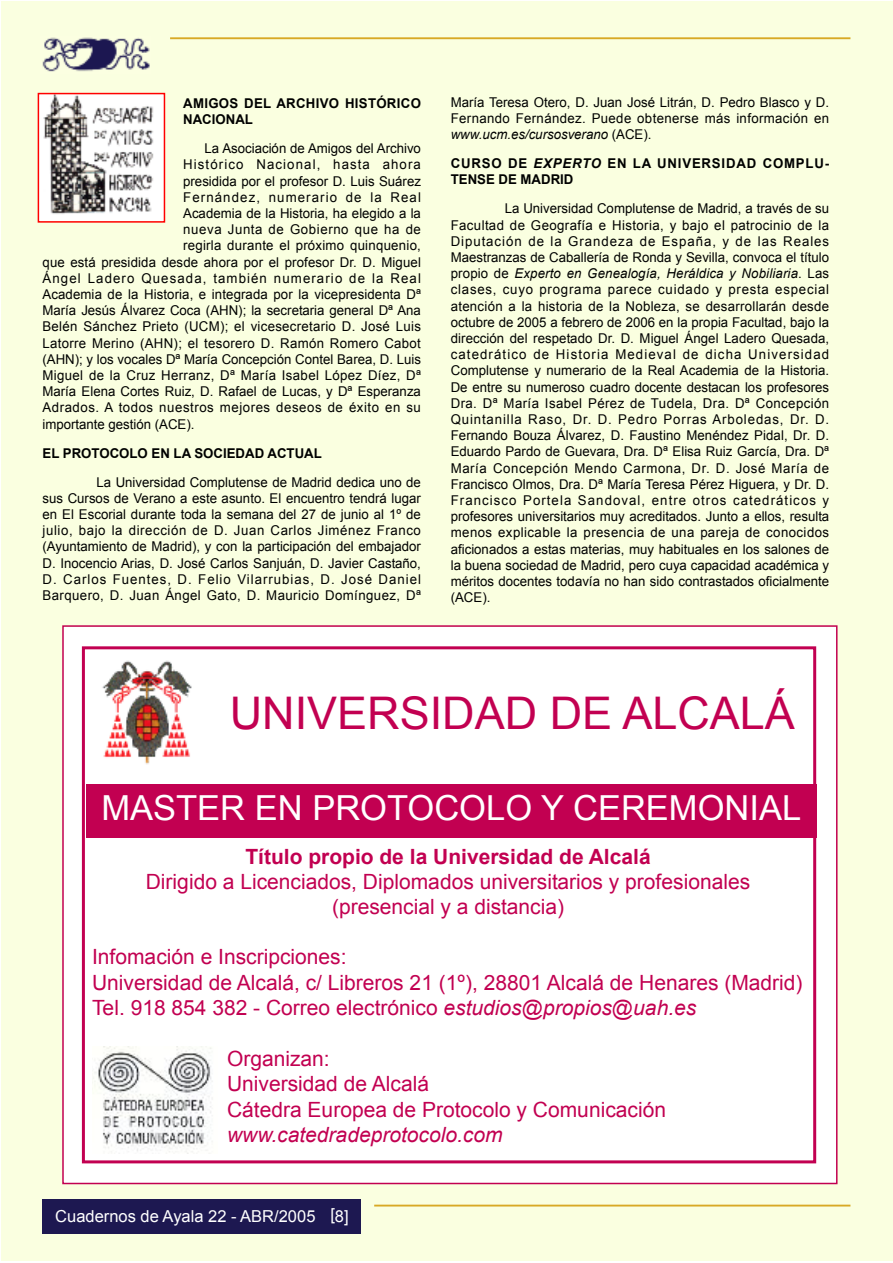
<style>
.page{position:relative;width:893px;height:1263px;background:#fff}
.page>*{position:absolute;margin:0;border:0;box-sizing:border-box;transform-origin:0 0}
.t1{font:45px "Arial";color:#c20051}
.t2{font:34.5px "Arial";color:#fff}
.t3{font:21px/25.2px "Arial";color:#c20051}
.t4{font:700 21px "Arial";color:#c20051}
.t5{font:italic 21px "Arial";color:#c20051}
.t6{font:16.5px "Arial";color:#fff}
.t7{font:13.5px/16.2px "Arial";letter-spacing:.02em;color:#000;text-align:justify}
.t8{font:13.5px "Arial";color:#000}
.t9{font:13.5px "Arial";letter-spacing:.085em;color:#000}
.t10{font:700 13.5px/16.2px "Arial";letter-spacing:.06em;color:#000}
.t11{font:13.5px "Arial";letter-spacing:.04em;color:#000}
.t12{font:700 13.5px/16.2px "Arial";letter-spacing:.025em;color:#000}
.t13{font:700 13.5px "Arial";color:#000}
.t14{font:13.5px "Arial";letter-spacing:.045em;color:#000}
.s1{font-style:italic}
</style>
<div class="page">
<div style="left:2px;top:2px;width:891px;height:1259px;background:#faffe0"></div>
<div style="left:43px;top:1199px;width:318px;height:34px;background:#1d1851"></div>
<hr style="left:374px;top:1204px;width:476px;height:2px;background:#d8a925">
<hr style="left:170px;top:37px;width:680px;height:2px;background:#d8a925">
<img style="left:42px;top:37px;width:108px;height:35px">
<div style="left:64px;top:627px;width:772px;height:556px;background:#fff"></div>
<div style="left:82px;top:646px;width:734px;height:517px;border:3px solid #c20051"></div>
<img style="left:102px;top:660px;width:90px;height:104px">
<img style="left:92px;top:1047px;width:121px;height:106px">
<div style="left:86px;top:784px;width:730px;height:54px;background:#c20051"></div>
<div style="left:39px;top:94px;width:125px;height:127px;background:#fff"></div>
<img style="left:43px;top:96px;width:111px;height:118px">
<div style="left:38px;top:93px;width:127px;height:130px;border:2px solid #f00"></div>
<p class="t12" style="left:183px;top:95px;width:239px">AMIGOS DEL ARCHIVO HISTÓRICO<br>NACIONAL</p>
<p class="t8" style="left:205px;top:141px;width:218px">La Asociación de Amigos del Archivo</p>
<p class="t9" style="left:183px;top:157px;width:239px">Histórico Nacional, hasta ahora</p>
<p class="t8" style="left:183px;top:173px;width:239px">presidida por el profesor D. Luis Suárez</p>
<p class="t9" style="left:183px;top:190px;width:239px">Fernández, numerario de la Real</p>
<p class="t8" style="left:183px;top:206px;width:239px">Academia de la Historia, ha elegido a la</p>
<p class="t14" style="left:183px;top:222px;width:239px">nueva Junta de Gobierno que ha de</p>
<p class="t7" style="left:183px;top:238px;width:239px">regirla durante el próximo quinquenio,</p>
<p class="t7" style="left:43px;top:254px;width:380px">que está presidida desde ahora por el profesor Dr. D. Miguel</p>
<p class="t9" style="left:43px;top:271px;width:380px">Ángel Ladero Quesada, también numerario de la Real</p>
<p class="t7" style="left:43px;top:286px;width:380px">Academia de la Historia, e integrada por la vicepresidenta Dª</p>
<p class="t8" style="left:43px;top:303px;width:380px">María Jesús Álvarez Coca (AHN); la secretaria general Dª Ana</p>
<p class="t7" style="left:43px;top:319px;width:380px">Belén Sánchez Prieto (UCM); el vicesecretario D. José Luis</p>
<p class="t7" style="left:43px;top:335px;width:380px">Latorre Merino (AHN); el tesorero D. Ramón Romero Cabot</p>
<p class="t8" style="left:43px;top:352px;width:380px">(AHN); y los vocales Dª María Concepción Contel Barea, D. Luis</p>
<p class="t7" style="left:43px;top:367px;width:380px">Miguel de la Cruz Herranz, Dª María Isabel López Díez, Dª</p>
<p class="t8" style="left:43px;top:384px;width:380px">María Elena Cortes Ruiz, D. Rafael de Lucas, y Dª Esperanza</p>
<p class="t11" style="left:43px;top:400px;width:380px">Adrados. A todos nuestros mejores deseos de éxito en su</p>
<p class="t8" style="left:43px;top:416px;width:154px">importante gestión (ACE).</p>
<p class="t13" style="left:43px;top:445px;width:281px">EL PROTOCOLO EN LA SOCIEDAD ACTUAL</p>
<p class="t7" style="left:43px;top:474px;width:380px;text-indent:54px">La Universidad Complutense de Madrid dedica uno de sus Cursos de Verano a este asunto. El encuentro tendrá lugar en El Escorial durante toda la semana del 27 de junio al 1º de julio, bajo la dirección de D. Juan Carlos Jiménez Franco (Ayuntamiento de Madrid), y con la participación del embajador D. Inocencio Arias, D. José Carlos Sanjuán, D. Javier Castaño, D. Carlos Fuentes, D. Felio Vilarrubias, D. José Daniel Barquero, D. Juan Ángel Gato, D. Mauricio Domínguez, Dª</p>
<p class="t7" style="left:451px;top:94px;width:380px">María Teresa Otero, D. Juan José Litrán, D. Pedro Blasco y D.<br>Fernando Fernández. Puede obtenerse más información en <span class="s1">www.ucm.es/cursosverano</span> (ACE).</p>
<p class="t10" style="left:451px;top:155px;width:379px">CURSO DE <span class="s1">EXPERTO</span> EN LA UNIVERSIDAD COMPLU-<br>TENSE DE MADRID</p>
<p class="t7" style="left:451px;top:201px;width:380px;text-indent:54px">La Universidad Complutense de Madrid, a través de su Facultad de Geografía e Historia, y bajo el patrocinio de la Diputación de la Grandeza de España, y de las Reales Maestranzas de Caballería de Ronda y Sevilla, convoca el título propio de <span class="s1">Experto en Genealogía, Heráldica y Nobiliaria</span>. Las clases, cuyo programa parece cuidado y presta especial atención a la historia de la Nobleza, se desarrollarán desde octubre de 2005 a febrero de 2006 en la propia Facultad, bajo la dirección del respetado Dr. D. Miguel Ángel Ladero Quesada, catedrático de Historia Medieval de dicha Universidad Complutense y numerario de la Real Academia de la Historia.<br>De entre su numeroso cuadro docente destacan los profesores Dra. Dª María Isabel Pérez de Tudela, Dra. Dª Concepción Quintanilla Raso, Dr. D. Pedro Porras Arboledas, Dr. D.<br>Fernando Bouza Álvarez, D. Faustino Menéndez Pidal, Dr. D.<br>Eduardo Pardo de Guevara, Dra. Dª Elisa Ruiz García, Dra. Dª María Concepción Mendo Carmona, Dr. D. José María de Francisco Olmos, Dra. Dª María Teresa Pérez Higuera, y Dr. D.<br>Francisco Portela Sandoval, entre otros catedráticos y profesores universitarios muy acreditados. Junto a ellos, resulta menos explicable la presencia de una pareja de conocidos aficionados a estas materias, muy habituales en los salones de la buena sociedad de Madrid, pero cuya capacidad académica y méritos docentes todavía no han sido contrastados oficialmente (ACE).</p>
<h1 class="t1" style="left:230px;top:688px;width:567px">UNIVERSIDAD DE ALCALÁ</h1>
<h2 class="t2" style="left:101px;top:788px;width:701px">MASTER EN PROTOCOLO Y CEREMONIAL</h2>
<h3 class="t4" style="left:245px;top:844px;width:407px">Título propio de la Universidad de Alcalá</h3>
<h3 class="t3" style="left:146px;top:869px;width:606px;text-align:center">Dirigido a Licenciados, Diplomados universitarios y profesionales (presencial y a distancia)</h3>
<h3 class="t3" style="left:92px;top:944px;width:712px">Infomación e Inscripciones:<br>Universidad de Alcalá, c/ Libreros 21 (1º), 28801 Alcalá de Henares (Madrid)<br>Tel. 918 854 382 - Correo electrónico <span class="s1">estudios@propios@uah.es</span></h3>
<h3 class="t3" style="left:227px;top:1046px;width:440px">Organizan:<br>Universidad de Alcalá<br>Cátedra Europea de Protocolo y Comunicación</h3>
<h3 class="t5" style="left:227px;top:1123px;width:277px">www.catedradeprotocolo.com</h3>
<p class="t6" style="left:55px;top:1207px;width:295px">Cuadernos de Ayala 22 - ABR/2005 [8]</p>
</div>
